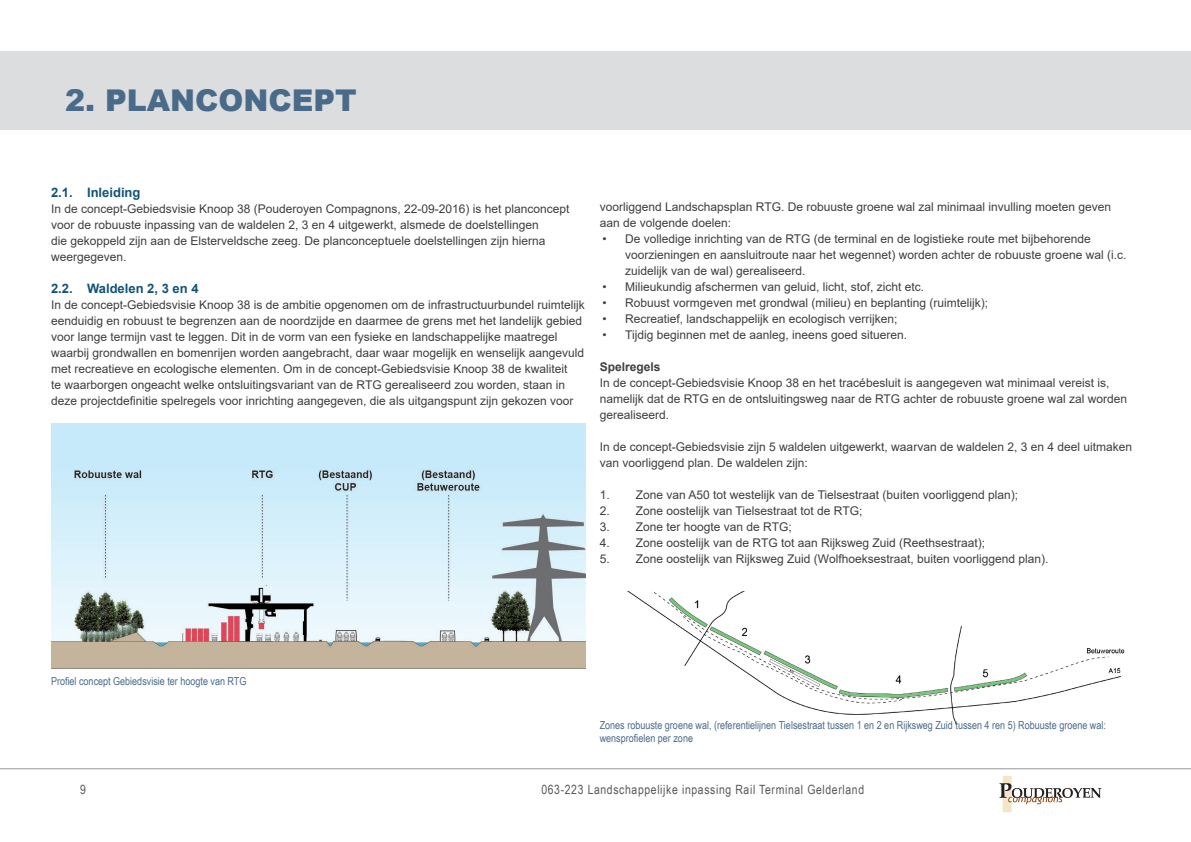
<style>
.page{position:relative;width:1191px;height:842px;background:#fff}
.page>*{position:absolute;margin:0;border:0;box-sizing:border-box;transform-origin:0 0}
.t1{font:900 30px "Arial";color:#4a6a8a}
.t2{font:700 13px "Arial";color:#105478}
.t3{font:12.7px "Arial Narrow";letter-spacing:.05em;color:#57585a}
.t4{font:12px/16px "Arial";color:#3e3e3f}
.t5{font:700 12px "Arial";color:#3e3e3f}
.t6{font:11px/13.2px "Arial Narrow";color:#4a6a8a}
</style>
<div class="page">
<div style="left:0;top:51px;width:1191px;height:78px;background:#dcdddf"></div>
<img style="left:51px;top:424px;width:534px;height:245px">
<img style="left:628px;top:592px;width:497px;height:132px">
<svg style="left:999px;top:776px;width:102px;height:36px"></svg>
<hr style="left:0;top:768px;width:1191px;height:1px;background:#939598">
<h1 class="t1" style="left:65px;top:78px;width:293px">2. PLANCONCEPT</h1>
<p class="t2" style="left:51px;top:183px;width:91px">2.1. Inleiding</p>
<p class="t4" style="left:51px;top:201px;width:520px">In de concept-Gebiedsvisie Knoop 38 (Pouderoyen Compagnons, 22-09-2016) is het planconcept voor de robuuste inpassing van de waldelen 2, 3 en 4 uitgewerkt, alsmede de doelstellingen<br>die gekoppeld zijn aan de Elsterveldsche zeeg. De planconceptuele doelstellingen zijn hierna weergegeven.</p>
<p class="t2" style="left:51px;top:279px;width:149px">2.2. Waldelen 2, 3 en 4</p>
<p class="t4" style="left:51px;top:296px;width:535px">In de concept-Gebiedsvisie Knoop 38 is de ambitie opgenomen om de infrastructuurbundel ruimtelijk eenduidig en robuust te begrenzen aan de noordzijde en daarmee de grens met het landelijk gebied voor lange termijn vast te leggen. Dit in de vorm van een fysieke en landschappelijke maatregel waarbij grondwallen en bomenrijen worden aangebracht, daar waar mogelijk en wenselijk aangevuld met recreatieve en ecologische elementen. Om in de concept-Gebiedsvisie Knoop 38 de kwaliteit<br>te waarborgen ongeacht welke ontsluitingsvariant van de RTG gerealiseerd zou worden, staan in deze projectdefinitie spelregels voor inrichting aangegeven, die als uitgangspunt zijn gekozen voor</p>
<p class="t4" style="left:600px;top:198px;width:513px">voorliggend Landschapsplan RTG. De robuuste groene wal zal minimaal invulling moeten geven aan de volgende doelen:</p>
<p class="t4" style="left:625px;top:230px;width:502px;text-indent:-23px">• De volledige inrichting van de RTG (de terminal en de logistieke route met bijbehorende voorzieningen en aansluitroute naar het wegennet) worden achter de robuuste groene wal (i.c. zuidelijk van de wal) gerealiseerd.</p>
<p class="t4" style="left:602px;top:278px;width:323px">• Milieukundig afschermen van geluid, licht, stof, zicht etc.</p>
<p class="t4" style="left:602px;top:294px;width:387px">• Robuust vormgeven met grondwal (milieu) en beplanting (ruimtelijk);</p>
<p class="t4" style="left:602px;top:310px;width:296px">• Recreatief, landschappelijk en ecologisch verrijken;</p>
<p class="t4" style="left:602px;top:326px;width:306px">• Tijdig beginnen met de aanleg, ineens goed situeren.</p>
<p class="t5" style="left:600px;top:358px;width:62px">Spelregels</p>
<p class="t4" style="left:600px;top:374px;width:529px">In de concept-Gebiedsvisie Knoop 38 en het tracébesluit is aangegeven wat minimaal vereist is, namelijk dat de RTG en de ontsluitingsweg naar de RTG achter de robuuste groene wal zal worden gerealiseerd.</p>
<p class="t4" style="left:600px;top:438px;width:534px">In de concept-Gebiedsvisie zijn 5 waldelen uitgewerkt, waarvan de waldelen 2, 3 en 4 deel uitmaken van voorliggend plan. De waldelen zijn:</p>
<p class="t4" style="left:600px;top:486px;width:420px">1. Zone van A50 tot westelijk van de Tielsestraat (buiten voorliggend plan);</p>
<p class="t4" style="left:600px;top:502px;width:264px">2. Zone oostelijk van Tielsestraat tot de RTG;</p>
<p class="t4" style="left:600px;top:518px;width:193px">3. Zone ter hoogte van de RTG;</p>
<p class="t4" style="left:600px;top:534px;width:387px">4. Zone oostelijk van de RTG tot aan Rijksweg Zuid (Reethsestraat);</p>
<p class="t4" style="left:600px;top:550px;width:450px">5. Zone oostelijk van Rijksweg Zuid (Wolfhoeksestraat, buiten voorliggend plan).</p>
<p class="t6" style="left:51px;top:674px;width:197px">Profiel concept Gebiedsvisie ter hoogte van RTG</p>
<p class="t6" style="left:600px;top:718px;width:508px">Zones robuuste groene wal, (referentielijnen Tielsestraat tussen 1 en 2 en Rijksweg Zuid tussen 4 ren 5) Robuuste groene wal: wensprofielen per zone</p>
<p class="t3" style="left:80px;top:780px;width:7px">9</p>
<p class="t3" style="left:541px;top:780px;width:324px">063-223 Landschappelijke inpassing Rail Terminal Gelderland</p>
</div>
